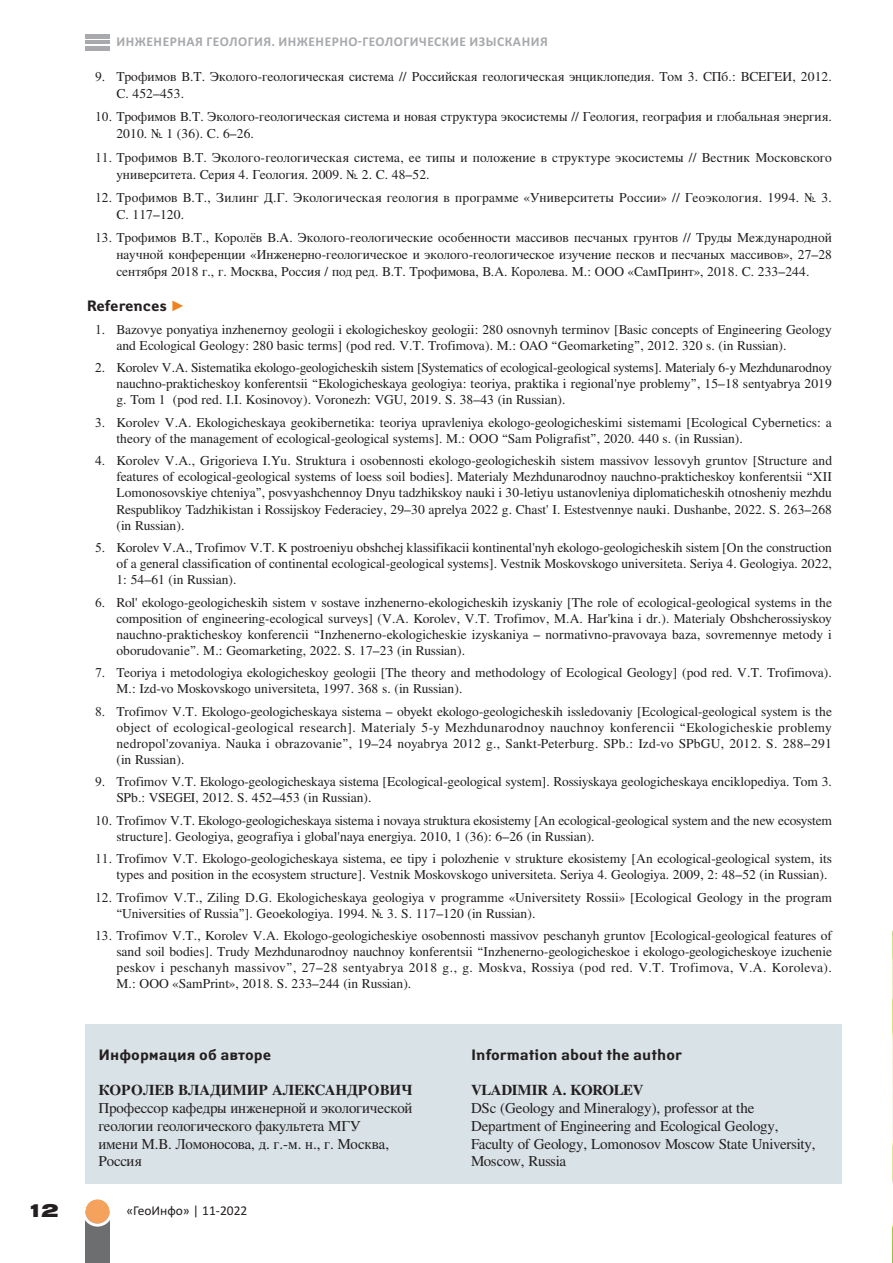
<style>
.page{position:relative;width:893px;height:1263px;background:#fff}
.page>*{position:absolute;margin:0;border:0;box-sizing:border-box;transform-origin:0 0}
.t1{font:900 18px "Helios Ext";color:#231f20}
.t2{font:15px/17.7px "Free Serif";letter-spacing:-.01em;color:#231f20}
.t3{font:700 15px "Yanus C";letter-spacing:.005em;color:#231f20}
.t4{font:700 15px "Free Serif";letter-spacing:-.02em;color:#231f20}
.t5{font:13.5px/16px "Free Serif";letter-spacing:-.005em;color:#231f20}
.t6{font:13.5px/17px "Free Serif";letter-spacing:.02em;color:#231f20}
.t7{font:13.5px/17px "Free Serif";letter-spacing:.025em;color:#231f20}
.t8{font:700 13.5px "Calibri";letter-spacing:.04em;color:#a7a9ac}
.t9{font:13.5px "Calibri";color:#231f20}
.s1{font-family:"Times New Roman"}
.s2{font-family:"Arial";font-weight:400;color:#ef811e}
</style>
<div class="page">
<hr style="left:85px;top:34px;width:25px;height:4px;background:#a7a9ac">
<hr style="left:85px;top:40px;width:25px;height:4px;background:#a7a9ac">
<hr style="left:85px;top:47px;width:25px;height:4px;background:#a7a9ac">
<div style="left:85px;top:1211px;width:25px;height:52px;background:#6d6e70"></div>
<svg style="left:85px;top:1199px;width:25px;height:27px"></svg>
<div style="left:85px;top:1025px;width:757px;height:159px;background:#d9e2e7"></div>
<img style="left:892px;top:930px;width:1px;height:333px">
<p class="t8" style="left:116px;top:37px;width:433px">ИНЖЕНЕРНАЯ ГЕОЛОГИЯ. ИНЖЕНЕРНО-ГЕОЛОГИЧЕСКИЕ ИЗЫСКАНИЯ</p>
<p class="t5" style="left:116px;top:69px;width:717px;line-height:17px;text-indent:-21px"><span class="s1">9.</span> Трофимов В.Т. Еколого-геологическая система // Россииская геологическая енциклопедия. Том 3. СПб.: ВСЕГЕИ, 2012.<br>С. 452–453.</p>
<p class="t5" style="left:116px;top:110px;width:717px;line-height:17px;text-indent:-21px"><span class="s1">10.</span> Трофимов В.Т. Еколого-геологическая система и новая структура екосистемы // Геология, география и глобальная енергия.<br>2010. № 1 (36). С. 6–26.</p>
<p class="t6" style="left:116px;top:150px;width:717px;text-indent:-21px"><span class="s1">11.</span> Трофимов В.Т. Еколого-геологическая система, ее типы и положение в структуре екосистемы // Вестник Московского университета. Серия 4. Геология. 2009. № 2. С. 48–52.</p>
<p class="t7" style="left:116px;top:190px;width:717px;text-indent:-21px"><span class="s1">12.</span> Трофимов В.Т., Зилинг Д.Г. Екологическая геология в программе «Университеты России» // Геоекология. 1994. № 3.<br>С. 117–120.</p>
<p class="t5" style="left:116px;top:231px;width:717px;line-height:17px;text-align:justify;text-indent:-21px"><span class="s1">13.</span> Трофимов В.Т., Королёв В.А. Еколого-геологические особенности массивов песчаных грунтов // Труды Международнои научнои конференции «Инженерно-геологическое и еколого-геологическое изучение песков и песчаных массивов», 27–28 сентября 2018 г., г. Москва, Россия / под ред. В.Т. Трофимова, В.А. Королева. М.: ООО «СамПринт», 2018. С. 233–244.</p>
<p class="t3" style="left:87px;top:300px;width:100px">References <span class="s2">►</span></p>
<p class="t5" style="left:116px;top:323px;width:717px;text-indent:-21px"><span class="s1">1.</span> Bazovye ponyatiya inzhenernoy geologii i ekologicheskoy geologii: 280 osnovnyh terminov [Basic concepts of Engineering Geology and Ecological Geology: 280 basic terms] (pod red. V.T. Trofimova). M.: OAO “Geomarketing”, 2012. 320 s. (in Russian).</p>
<p class="t5" style="left:116px;top:361px;width:717px;text-align:justify;text-indent:-21px"><span class="s1">2.</span> Korolev V.A. Sistematika ekologo-geologicheskih sistem [Systematics of ecological-geological systems]. Materialy 6-у Mezhdunarodnoу nauchno-prakticheskoу konferentsii “Ekologicheskaya geologiya: teoriya, praktika i regional'nye problemy”, 15–18 sentyabrya 2019 g. Tom 1 (pod red. I.I. Kosinovoy). Voronezh: VGU, 2019. S. 38–43 (in Russian).</p>
<p class="t5" style="left:116px;top:416px;width:717px;text-indent:-21px"><span class="s1">3.</span> Korolev V.A. Ekologicheskaya geokibernetika: teoriya upravleniya ekologo-geologicheskimi sistemami [Ecological Cybernetics: a theory of the management of ecological-geological systems]. M.: OOO “Sam Poligrafist”, 2020. 440 s. (in Russian).</p>
<p class="t5" style="left:116px;top:454px;width:717px;text-align:justify;text-indent:-21px"><span class="s1">4.</span> Korolev V.A., Grigorieva I.Yu. Struktura i osobennosti ekologo-geologicheskih sistem massivov lessovyh gruntov [Structure and features of ecological-geological systems of loess soil bodies]. Materialy Mezhdunarodnoy nauchno-prakticheskoy konferentsii “XII Lomonosovskiye chteniya”, posvyashchennoy Dnyu tadzhikskoy nauki i 30-letiyu ustanovleniya diplomaticheskih otnosheniy mezhdu Respublikoy Tadzhikistan i Rossijskoy Federaciey, 29–30 aprelya 2022 g. Chast' I. Estestvennye nauki. Dushanbe, 2022. S. 263–268 (in Russian).</p>
<p class="t5" style="left:116px;top:541px;width:717px;text-align:justify;text-indent:-21px"><span class="s1">5.</span> Korolev V.A., Trofimov V.T. K postroeniyu obshchej klassifikacii kontinental'nyh ekologo-geologicheskih sistem [On the construction of a general classification of continental ecological-geological systems]. Vestnik Moskovskogo universiteta. Seriya 4. Geologiya. 2022, 1: 54–61 (in Russian).</p>
<p class="t5" style="left:116px;top:595px;width:717px;text-align:justify;text-indent:-21px"><span class="s1">6.</span> Rol' ekologo-geologicheskih sistem v sostave inzhenerno-ekologicheskih izyskaniy [The role of ecological-geological systems in the composition of engineering-ecological surveys] (V.A. Korolev, V.T. Trofimov, M.A. Har'kina i dr.). Materialy Obshcherossiyskoy nauchno-prakticheskoy konferencii “Inzhenerno-ekologicheskie izyskaniya – normativno-pravovaya baza, sovremennye metody i oborudovanie”. M.: Geomarketing, 2022. S. 17–23 (in Russian).</p>
<p class="t5" style="left:116px;top:666px;width:717px;text-indent:-21px"><span class="s1">7.</span> Teoriya i metodologiya ekologicheskoy geologii [The theory and methodology of Ecological Geology] (pod red. V.T. Trofimova).<br>M.: Izd-vo Moskovskogo universiteta, 1997. 368 s. (in Russian).</p>
<p class="t5" style="left:116px;top:704px;width:717px;text-align:justify;text-indent:-21px"><span class="s1">8.</span> Trofimov V.T. Ekologo-geologicheskaya sistema – obyekt ekologo-geologicheskih issledovaniy [Ecological-geological system is the object of ecological-geological research]. Materialy 5-y Mezhdunarodnoy nauchnoy konferencii “Ekologicheskie problemy nedropol'zovaniya. Nauka i obrazovanie”, 19–24 noyabrya 2012 g., Sankt-Peterburg. SPb.: Izd-vo SPbGU, 2012. S. 288–291 (in Russian).</p>
<p class="t5" style="left:116px;top:775px;width:717px;text-indent:-21px"><span class="s1">9.</span> Trofimov V.T. Ekologo-geologicheskaya sistema [Ecological-geological system]. Rossiyskaya geologicheskaya enciklopediya. Tom 3.<br>SPb.: VSEGEI, 2012. S. 452–453 (in Russian).</p>
<p class="t5" style="left:116px;top:813px;width:717px;text-indent:-21px"><span class="s1">10.</span> Trofimov V.T. Ekologo-geologicheskaya sistema i novaya struktura ekosistemy [An ecological-geological system and the new ecosystem structure]. Geologiya, geografiya i global'naya energiya. 2010, 1 (36): 6–26 (in Russian).</p>
<p class="t5" style="left:116px;top:852px;width:717px;text-indent:-21px"><span class="s1">11.</span> Trofimov V.T. Ekologo-geologicheskaya sistema, ee tipy i polozhenie v strukture ekosistemy [An ecological-geological system, its types and position in the ecosystem structure]. Vestnik Moskovskogo universiteta. Seriya 4. Geologiya. 2009, 2: 48–52 (in Russian).</p>
<p class="t5" style="left:116px;top:890px;width:717px;text-indent:-21px"><span class="s1">12.</span> Trofimov V.T., Ziling D.G. Ekologicheskaya geologiya v programme «Universitety Rossii» [Ecological Geology in the program “Universities of Russia”]. Geoekologiya. 1994. № 3. S. 117–120 (in Russian).</p>
<p class="t5" style="left:116px;top:929px;width:717px;text-align:justify;text-indent:-21px"><span class="s1">13.</span> Trofimov V.T., Korolev V.A. Ekologo-geologicheskiye osobennosti massivov peschanyh gruntov [Ecological-geological features of sand soil bodies]. Trudy Mezhdunarodnoy nauchnoy konferentsii “Inzhenerno-geologicheskoe i ekologo-geologicheskoye izuchenie peskov i peschanyh massivov”, 27–28 sentyabrya 2018 g., g. Moskva, Rossiya (pod red. V.T. Trofimova, V.A. Koroleva).<br>M.: OOO «SamPrint», 2018. S. 233–244 (in Russian).</p>
<p class="t3" style="left:98px;top:1049px;width:174px">Информация об авторе</p>
<p class="t4" style="left:98px;top:1081px;width:316px">КОРОЛЕВ ВЛАДИМИР АЛЕКСАНДРОВИЧ</p>
<p class="t2" style="left:98px;top:1101px;width:316px">Профессор кафедры инженернои и екологическои геологии геологического факультета МГУ<br>имени М.В. Ломоносова, д. г.-м. н., г. Москва, Россия</p>
<h1 class="t1" style="left:28px;top:1204px;width:32px">12</h1>
<p class="t9" style="left:126px;top:1206px;width:123px">«ГеоИнфо» | 11-2022</p>
<p class="t3" style="left:471px;top:1049px;width:212px">Information about the author</p>
<p class="t4" style="left:471px;top:1081px;width:174px">VLADIMIR A. KOROLEV</p>
<p class="t2" style="left:471px;top:1101px;width:346px">DSc (Geology and Mineralogy), professor at the Department of Engineering and Ecological Geology, Faculty of Geology, Lomonosov Moscow State University, Moscow, Russia</p>
</div>
